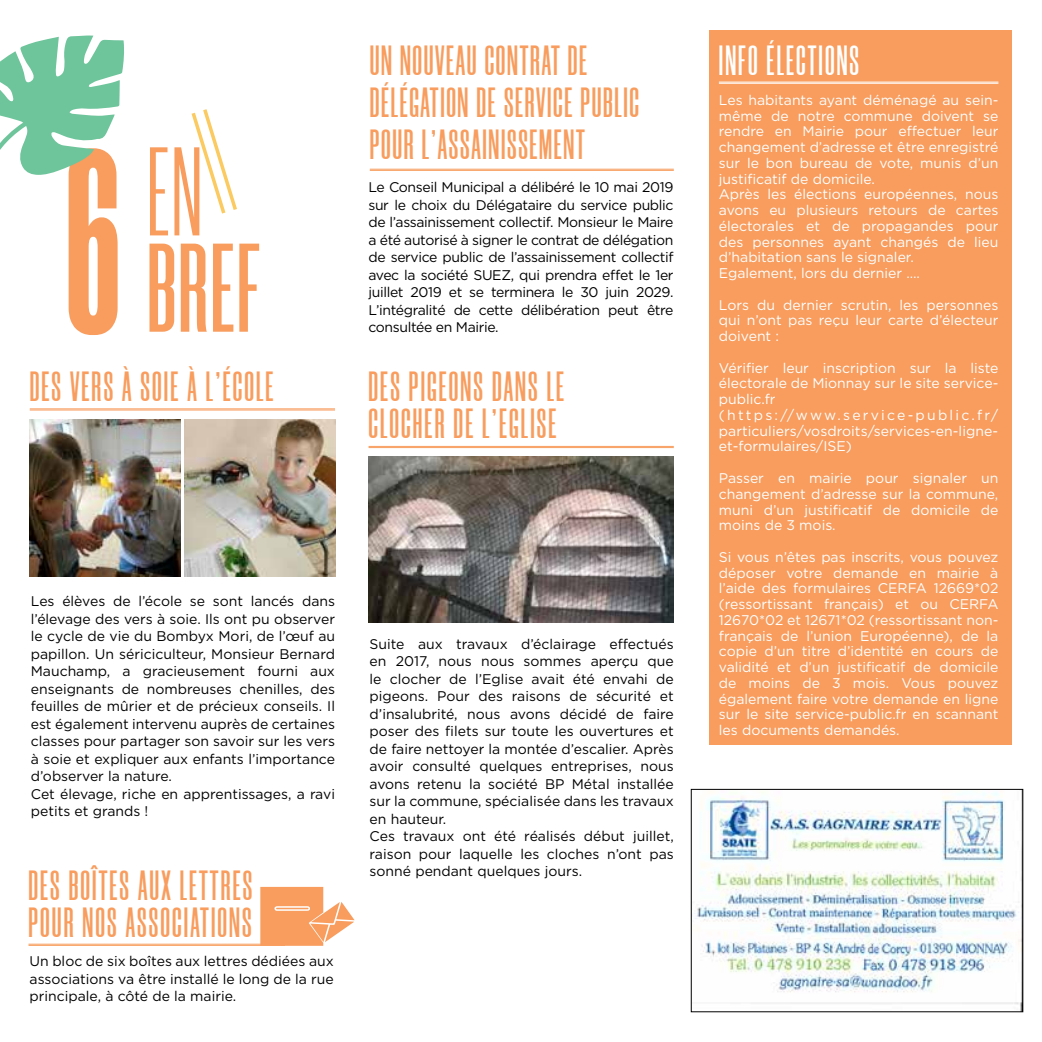
<style>
.page{position:relative;width:1042px;height:1042px;background:#fff}
.page>*{position:absolute;margin:0;border:0;box-sizing:border-box;transform-origin:0 0}
.t1{font:600 126px/96.2px "Morganite";color:#f89d5e}
.t2{font:600 42px/36.8px "Morganite";letter-spacing:.05em;color:#f89d5e}
.t3{font:600 42px "Morganite";letter-spacing:.05em;color:#fff}
.t4{font:14px/17.5px "Gotham";color:#000;text-align:justify}
.t5{font:14px/15.8px "Gotham";color:#fff;text-align:justify}
.s1{font-weight:800;font-size:262.5px}
.s2{font-weight:400}
</style>
<div class="page">
<div style="left:709px;top:30px;width:302px;height:715px;background:#f89d5e"></div>
<hr style="left:29px;top:944px;width:256px;height:1px;background:#f89d5e">
<hr style="left:29px;top:945px;width:256px;height:1px;background:#f89d5e">
<hr style="left:30px;top:408px;width:305px;height:1px;background:#f89d5e">
<hr style="left:30px;top:410px;width:305px;height:1px;background:#f89d5e">
<hr style="left:368px;top:446px;width:306px;height:1px;background:#f89d5e">
<hr style="left:368px;top:447px;width:306px;height:1px;background:#f89d5e">
<hr style="left:719px;top:82px;width:279px;height:1px;background:#fff">
<hr style="left:719px;top:83px;width:279px;height:1px;background:#fff">
<svg style="left:191px;top:109px;width:46px;height:105px"></svg>
<img style="left:694px;top:791px;width:327px;height:219px">
<div style="left:691px;top:789px;width:332px;height:223px;border:1px solid #000"></div>
<hr style="left:370px;top:169px;width:304px;height:1px;background:#f89d5e">
<hr style="left:370px;top:170px;width:304px;height:1px;background:#f89d5e">
<svg style="left:0;top:35px;width:124px;height:140px"></svg>
<svg style="left:260px;top:887px;width:95px;height:59px"></svg>
<img style="left:368px;top:457px;width:306px;height:165px">
<img style="left:30px;top:419px;width:151px;height:157px">
<img style="left:185px;top:419px;width:150px;height:157px">
<h1 class="t1" style="left:147px;top:145px;width:115px;text-indent:-81px"><span class="s1">6</span><span class="s2">en<br></span>BREF</h1>
<h2 class="t2" style="left:370px;top:40px;width:271px;line-height:42px">UN NOUVEAU CONTRAT DE<br>DÉLÉGATION DE SERVICE PUBLIC<br>POUR L’ASSAINISSEMENT</h2>
<p class="t4" style="left:368px;top:178px;width:307px">Le Conseil Municipal a délibéré le 10 mai 2019 sur le choix du Délégataire du service public de l’assainissement collectif. Monsieur le Maire a été autorisé à signer le contrat de délégation de service public de l’assainissement collectif avec la société SUEZ, qui prendra effet le 1er juillet 2019 et se terminera le 30 juin 2029.<br>L’intégralité de cette délibération peut être consultée en Mairie.</p>
<h2 class="t2" style="left:30px;top:368px;width:245px">DES VERS À SOIE À L’ÉCOLE</h2>
<h2 class="t2" style="left:368px;top:368px;width:197px">DES PIGEONS DANS LE<br>CLOCHER DE L’EGLISE</h2>
<p class="t4" style="left:31px;top:592px;width:306px;text-align:left">Les élèves de l’école se sont lancés dans l’élevage des vers à soie. Ils ont pu observer le cycle de vie du Bombyx Mori, de l’œuf au papillon. Un sériciculteur, Monsieur Bernard Mauchamp, a gracieusement fourni aux enseignants de nombreuses chenilles, des feuilles de mûrier et de précieux conseils. Il est également intervenu auprès de certaines classes pour partager son savoir sur les vers à soie et expliquer aux enfants l’importance d’observer la nature.<br>Cet élevage, riche en apprentissages, a ravi petits et grands !</p>
<h2 class="t2" style="left:29px;top:867px;width:225px">DES BOÎTES AUX LETTRES<br>POUR NOS ASSOCIATIONS</h2>
<p class="t4" style="left:30px;top:952px;width:306px">Un bloc de six boîtes aux lettres dédiées aux associations va être installé le long de la rue principale, à côté de la mairie.</p>
<p class="t4" style="left:370px;top:634px;width:306px;text-align:left">Suite aux travaux d’éclairage effectués en 2017, nous nous sommes aperçu que le clocher de l’Eglise avait été envahi de pigeons. Pour des raisons de sécurité et d’insalubrité, nous avons décidé de faire poser des filets sur toute les ouvertures et de faire nettoyer la montée d’escalier. Après avoir consulté quelques entreprises, nous avons retenu la société BP Métal installée sur la commune, spécialisée dans les travaux en hauteur.<br>Ces travaux ont été réalisés début juillet, raison pour laquelle les cloches n’ont pas sonné pendant quelques jours.</p>
<h2 class="t3" style="left:719px;top:39px;width:142px">INFO ÉLECTIONS</h2>
<p class="t5" style="left:719px;top:92px;width:281px;text-align:left">Les habitants ayant déménagé au sein&shy;même de notre commune doivent se rendre en Mairie pour effectuer leur changement d’adresse et être enregistré sur le bon bureau de vote, munis d’un justificatif de domicile.<br>Après les élections européennes, nous avons eu plusieurs retours de cartes électorales et de propagandes pour des personnes ayant changés de lieu d’habitation sans le signaler.<br>Egalement, lors du dernier ….</p>
<p class="t5" style="left:719px;top:297px;width:281px">Lors du dernier scrutin, les personnes qui n’ont pas reçu leur carte d’électeur doivent :</p>
<p class="t5" style="left:719px;top:360px;width:281px;text-align:left">Vérifier leur inscription sur la liste électorale de Mionnay sur le site service&shy;public.fr (https://www.service-public.fr/ particuliers/vosdroits/services-en-ligne&shy;et-formulaires/ISE)</p>
<p class="t5" style="left:719px;top:470px;width:281px">Passer en mairie pour signaler un changement d’adresse sur la commune, muni d’un justificatif de domicile de moins de 3 mois.</p>
<p class="t5" style="left:719px;top:549px;width:281px">Si vous n’êtes pas inscrits, vous pouvez déposer votre demande en mairie à l’aide des formulaires CERFA 12669*02 (ressortissant français) et ou CERFA 12670*02 et 12671*02 (ressortissant non&shy;français de l’union Européenne), de la copie d’un titre d’identité en cours de validité et d’un justificatif de domicile de moins de 3 mois. Vous pouvez également faire votre demande en ligne sur le site service-public.fr en scannant les documents demandés.</p>
</div>
